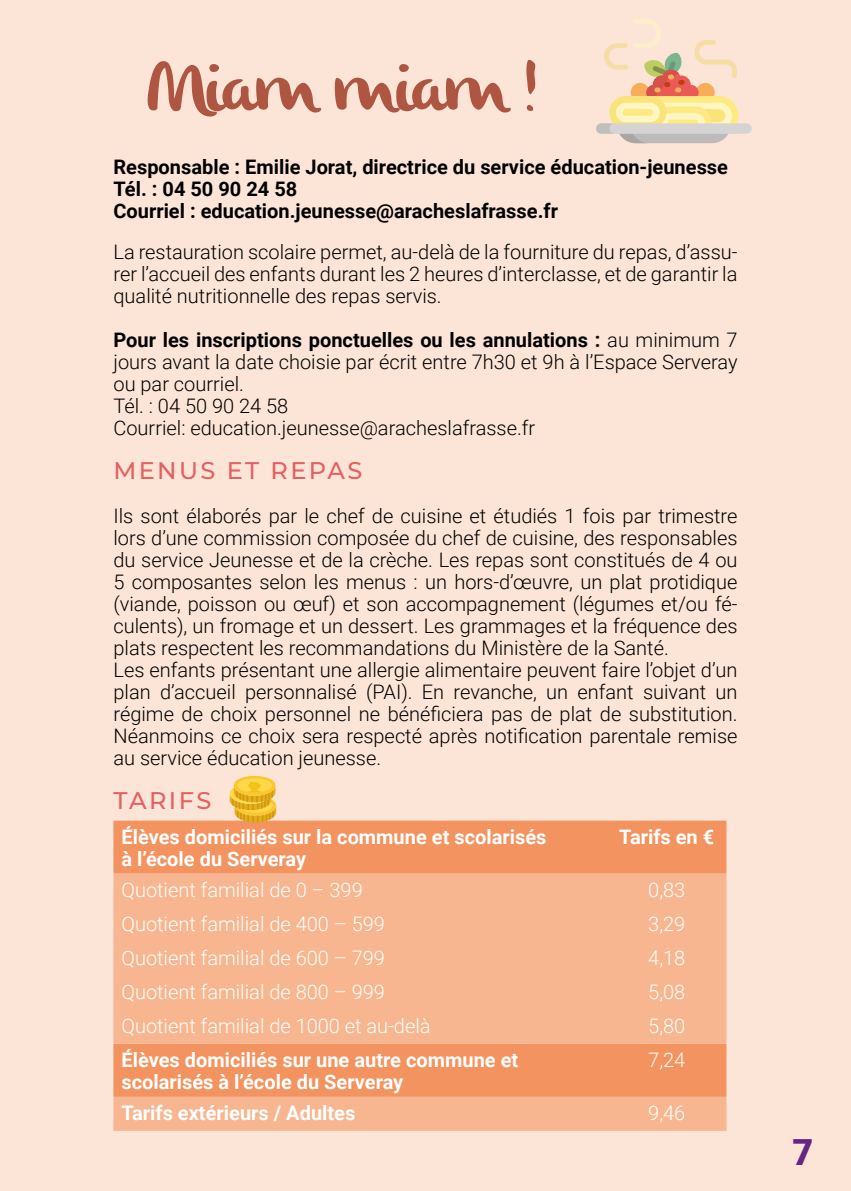
<style>
.page{position:relative;width:851px;height:1191px;background:#fff}
.page>*{position:absolute;margin:0;border:0;box-sizing:border-box;transform-origin:0 0}
.t1{font:72px "olivier";letter-spacing:-.025em;color:#ae5641}
.t2{font:900 36px "Roboto";color:#662483}
.t3{font:500 24px "Montserrat";letter-spacing:.1em;color:#e26162}
.t4{font:300 20px/22px "Roboto";color:#000}
.t5{font:300 20px "Roboto";color:#fff}
.t6{font:700 20px/22px "Roboto";color:#fff}
.t7{font:700 20px/22px "Roboto";color:#000}
.s1{font-weight:700}
</style>
<div class="page">
<div style="left:0;top:0;width:850px;height:1191px;background:#fce5d7"></div>
<svg style="left:626px;top:96px;width:112px;height:39px"></svg>
<div style="left:632px;top:103px;width:99px;height:26px;background:#fff6c3;border-radius:13px"></div>
<div style="left:639px;top:109px;width:86px;height:13px;background:#fae378;border-radius:7px"></div>
<div style="left:654px;top:106px;width:57px;height:33px;background:#ffe981;border-radius:16px"></div>
<div style="left:661px;top:113px;width:44px;height:20px;background:#fff6c3;border-radius:10px"></div>
<div style="left:667px;top:120px;width:31px;height:6px;background:#ffe981;border-radius:3px"></div>
<svg style="left:609px;top:96px;width:57px;height:33px"></svg>
<div style="left:615px;top:103px;width:44px;height:19px;background:#fff6c3;border-radius:10px"></div>
<div style="left:622px;top:109px;width:31px;height:7px;background:#ffe981;border-radius:3px"></div>
<svg style="left:604px;top:19px;width:132px;height:82px"></svg>
<div style="left:596px;top:123px;width:155px;height:11px;background:#d5d3d3;border-radius:5px"></div>
<svg style="left:596px;top:123px;width:133px;height:20px"></svg>
<div style="left:113px;top:820px;width:613px;height:53px;background:#f39360"></div>
<svg style="left:113px;top:873px;width:613px;height:257px;background:#f6ae85"></svg>
<div style="left:234px;top:776px;width:41px;height:20px;background:#fcc62d;border-radius:50%"></div>
<div style="left:237px;top:778px;width:35px;height:14px;background:#ffd949;border-radius:50%"></div>
<svg style="left:230px;top:781px;width:46px;height:41px"></svg>
<h1 class="t1" style="left:147px;top:46px;width:394px">Miam miam !</h1>
<p class="t7" style="left:113px;top:155px;width:616px">Responsable : Emilie Jorat, directrice du service éducation-jeunesse<br>Tél. : 04 50 90 24 58<br>Courriel : education.jeunesse@aracheslafrasse.fr</p>
<p class="t4" style="left:113px;top:240px;width:625px;text-align:justify">La restauration scolaire permet, au-delà de la fourniture du repas, d’assu&shy;rer l’accueil des enfants durant les 2 heures d’interclasse, et de garantir la qualité nutritionnelle des repas servis.</p>
<p class="t4" style="left:113px;top:328px;width:625px"><span class="s1">Pour les inscriptions ponctuelles ou les annulations :</span> au minimum 7 jours avant la date choisie par écrit entre 7h30 et 9h à l’Espace Serveray ou par courriel.<br>Tél. : 04 50 90 24 58<br>Courriel: education.jeunesse@aracheslafrasse.fr</p>
<p class="t3" style="left:113px;top:454px;width:250px">MENUS ET REPAS</p>
<p class="t4" style="left:113px;top:504px;width:625px">Ils sont élaborés par le chef de cuisine et étudiés 1 fois par trimestre lors d’une commission composée du chef de cuisine, des responsables du service Jeunesse et de la crèche. Les repas sont constitués de 4 ou 5 composantes selon les menus : un hors-d’œuvre, un plat protidique (viande, poisson ou œuf) et son accompagnement (légumes et/ou fé&shy;culents), un fromage et un dessert. Les grammages et la fréquence des plats respectent les recommandations du Ministère de la Santé.<br>Les enfants présentant une allergie alimentaire peuvent faire l’objet d’un plan d’accueil personnalisé (PAI). En revanche, un enfant suivant un régime de choix personnel ne bénéficiera pas de plat de substitution.<br>Néanmoins ce choix sera respecté après notification parentale remise au service éducation jeunesse.</p>
<p class="t3" style="left:113px;top:784px;width:99px">TARIFS</p>
<p class="t6" style="left:121px;top:824px;width:426px">Élèves domiciliés sur la commune et scolarisés à l’école du Serveray</p>
<p class="t6" style="left:619px;top:824px;width:96px">Tarifs en €</p>
<p class="t5" style="left:121px;top:875px;width:243px">Quotient familial de 0 – 399</p>
<p class="t5" style="left:648px;top:875px;width:39px">0,83</p>
<p class="t5" style="left:121px;top:909px;width:265px">Quotient familial de 400 – 599</p>
<p class="t5" style="left:648px;top:909px;width:39px">3,29</p>
<p class="t5" style="left:121px;top:943px;width:265px">Quotient familial de 600 – 799</p>
<p class="t5" style="left:648px;top:943px;width:39px">4,18</p>
<p class="t5" style="left:121px;top:977px;width:265px">Quotient familial de 800 – 999</p>
<p class="t5" style="left:648px;top:977px;width:39px">5,08</p>
<p class="t5" style="left:121px;top:1011px;width:310px">Quotient familial de 1000 et au-delà</p>
<p class="t5" style="left:648px;top:1011px;width:39px">5,80</p>
<p class="t6" style="left:121px;top:1048px;width:398px">Élèves domiciliés sur une autre commune et scolarisés à l’école du Serveray</p>
<p class="t5" style="left:648px;top:1045px;width:39px">7,24</p>
<p class="t6" style="left:121px;top:1101px;width:235px">Tarifs extérieurs / Adultes</p>
<p class="t5" style="left:648px;top:1098px;width:39px">9,46</p>
<h2 class="t2" style="left:792px;top:1126px;width:22px">7</h2>
</div>
